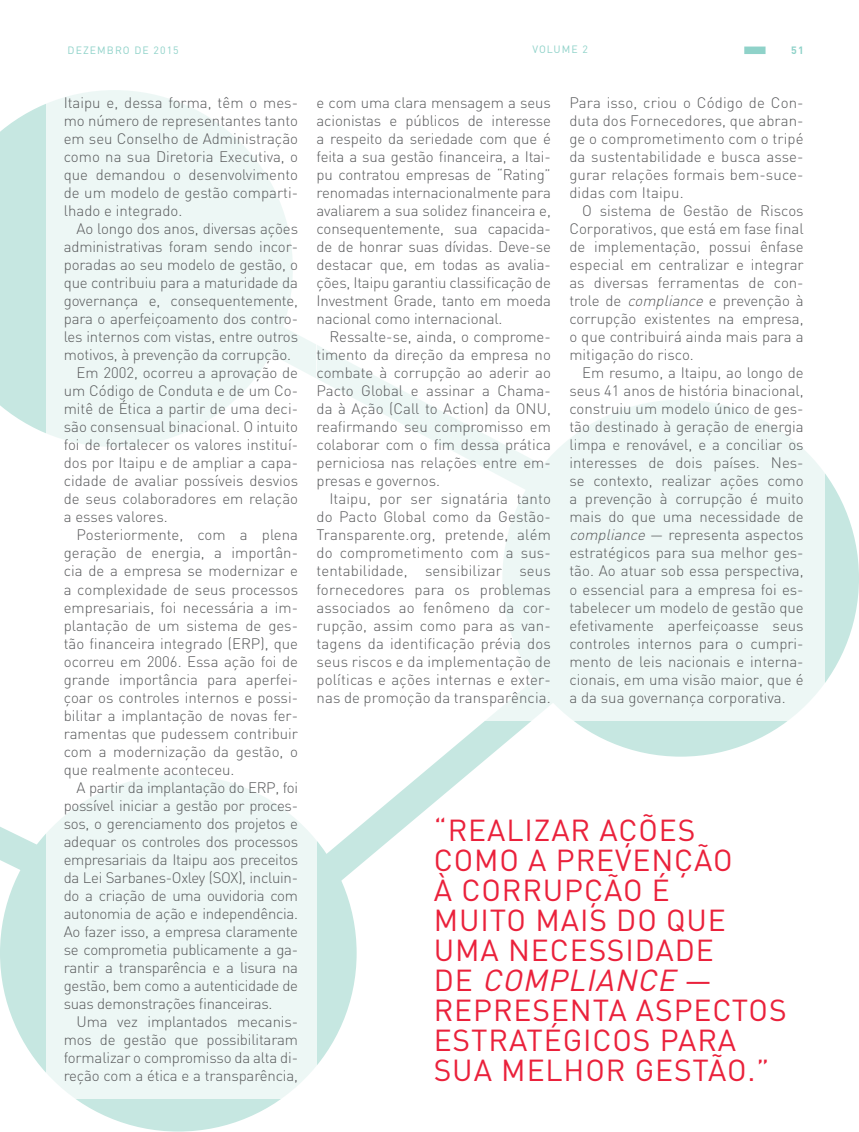
<style>
.page{position:relative;width:859px;height:1132px;background:#fff}
.page>*{position:absolute;margin:0;border:0;box-sizing:border-box;transform-origin:0 0}
.t1{font:30px "DIN";color:#ea213b}
.t2{font:italic 30px "DIN";color:#ea213b}
.t3{font:300 15px/18px "DIN";letter-spacing:-.01em;color:#58595b;text-align:justify}
.t4{font:10.5px "DIN";letter-spacing:.1em;color:#8fd2c9}
.t5{font:700 10.5px "DIN";color:#8fd2c9}
.s1{font-style:italic}
.s2{font-style:normal}
</style>
<div class="page">
<svg style="left:327px;top:720px;width:300px;height:160px"></svg>
<svg style="left:0;top:827px;width:36px;height:78px"></svg>
<svg style="left:0;top:104px;width:46px;height:329px;fill:#c6e7e1"></svg>
<div style="left:0;top:774px;width:357px;height:357px;background:#c6e7e1;border-radius:50%"></div>
<div style="left:502px;top:399px;width:357px;height:357px;background:#c6e7e1;border-radius:50%"></div>
<div style="left:46px;top:88px;width:271px;height:1010px;background:linear-gradient(to right,#f2f9f8,#f7fcfb)"></div>
<div style="left:317px;top:88px;width:508px;height:632px;background:linear-gradient(to right,#fff,#f4faf9)"></div>
<div style="left:744px;top:47px;width:21px;height:7px;background:#8fd2c9"></div>
<p class="t4" style="left:68px;top:43px;width:113px">DEZEMBRO DE 2015</p>
<p class="t4" style="left:532px;top:43px;width:57px">VOLUME 2</p>
<p class="t5" style="left:791px;top:43px;width:14px">51</p>
<p class="t3" style="left:64px;top:93px;width:236px">Itaipu e, dessa forma, têm o mes&shy;mo número de representantes tanto em seu Conselho de Administração como na sua Diretoria Executiva, o que demandou o desenvolvimento de um modelo de gestão comparti&shy;lhado e integrado.</p>
<p class="t3" style="left:77px;top:219px;width:223px">Ao longo dos anos, diversas ações</p>
<p class="t3" style="left:64px;top:237px;width:236px">administrativas foram sendo incor-</p>
<p class="t3" style="left:64px;top:255px;width:236px">poradas ao seu modelo de gestão, o</p>
<p class="t3" style="left:64px;top:273px;width:236px">que contribuiu para a maturidade da</p>
<p class="t3" style="left:64px;top:291px;width:236px">governança e, consequentemente,</p>
<p class="t3" style="left:64px;top:309px;width:236px">para o aperfeiçoamento dos contro-</p>
<p class="t3" style="left:64px;top:327px;width:236px">les internos com vistas, entre outros</p>
<p class="t3" style="left:64px;top:345px;width:229px">motivos, à prevenção da corrupção.</p>
<p class="t3" style="left:77px;top:363px;width:223px">Em 2002, ocorreu a aprovação de</p>
<p class="t3" style="left:64px;top:381px;width:236px">um Código de Conduta e de um Co-</p>
<p class="t3" style="left:64px;top:399px;width:236px">mitê de Ética a partir de uma deci-</p>
<p class="t3" style="left:64px;top:417px;width:236px">são consensual binacional. O intuito</p>
<p class="t3" style="left:64px;top:435px;width:236px">foi de fortalecer os valores instituí-</p>
<p class="t3" style="left:64px;top:453px;width:236px">dos por Itaipu e de ampliar a capa-</p>
<p class="t3" style="left:64px;top:471px;width:236px">cidade de avaliar possíveis desvios</p>
<p class="t3" style="left:64px;top:489px;width:236px">de seus colaboradores em relação</p>
<p class="t3" style="left:64px;top:507px;width:106px">a esses valores.</p>
<p class="t3" style="left:77px;top:525px;width:223px">Posteriormente, com a plena</p>
<p class="t3" style="left:64px;top:543px;width:236px">geração de energia, a importân-</p>
<p class="t3" style="left:64px;top:561px;width:236px">cia de a empresa se modernizar e</p>
<p class="t3" style="left:64px;top:579px;width:236px">a complexidade de seus processos</p>
<p class="t3" style="left:64px;top:597px;width:236px">empresariais, foi necessária a im-</p>
<p class="t3" style="left:64px;top:615px;width:236px">plantação de um sistema de ges-</p>
<p class="t3" style="left:64px;top:633px;width:236px">tão financeira integrado (ERP), que</p>
<p class="t3" style="left:64px;top:651px;width:236px">ocorreu em 2006. Essa ação foi de</p>
<p class="t3" style="left:64px;top:669px;width:236px">grande importância para aperfei-</p>
<p class="t3" style="left:64px;top:687px;width:236px">çoar os controles internos e possi-</p>
<p class="t3" style="left:64px;top:705px;width:236px">bilitar a implantação de novas fer-</p>
<p class="t3" style="left:64px;top:723px;width:236px">ramentas que pudessem contribuir</p>
<p class="t3" style="left:64px;top:741px;width:236px">com a modernização da gestão, o</p>
<p class="t3" style="left:64px;top:759px;width:172px">que realmente aconteceu.</p>
<p class="t3" style="left:77px;top:777px;width:223px">A partir da implantação do ERP, foi</p>
<p class="t3" style="left:64px;top:795px;width:236px">possível iniciar a gestão por proces-</p>
<p class="t3" style="left:64px;top:813px;width:236px">sos, o gerenciamento dos projetos e</p>
<p class="t3" style="left:64px;top:831px;width:236px">adequar os controles dos processos</p>
<p class="t3" style="left:64px;top:849px;width:236px">empresariais da Itaipu aos preceitos</p>
<p class="t3" style="left:64px;top:867px;width:236px">da Lei Sarbanes-Oxley (SOX), incluin-</p>
<p class="t3" style="left:64px;top:885px;width:236px">do a criação de uma ouvidoria com</p>
<p class="t3" style="left:64px;top:903px;width:236px">autonomia de ação e independência.</p>
<p class="t3" style="left:64px;top:921px;width:236px">Ao fazer isso, a empresa claramente</p>
<p class="t3" style="left:64px;top:939px;width:236px">se comprometia publicamente a ga-</p>
<p class="t3" style="left:64px;top:957px;width:236px">rantir a transparência e a lisura na</p>
<p class="t3" style="left:64px;top:975px;width:236px">gestão, bem como a autenticidade de</p>
<p class="t3" style="left:64px;top:993px;width:210px">suas demonstrações financeiras.</p>
<p class="t3" style="left:77px;top:1011px;width:223px">U ma vez implantados mecanis-</p>
<p class="t3" style="left:64px;top:1029px;width:236px">mos de gestão que possibilitaram</p>
<p class="t3" style="left:64px;top:1047px;width:236px">formalizar o compromisso da alta di-</p>
<p class="t3" style="left:64px;top:1065px;width:236px">reção com a ética e a transparência,</p>
<p class="t3" style="left:317px;top:93px;width:236px">e com uma clara mensagem a seus acionistas e públicos de interesse a respeito da seriedade com que é feita a sua gestão financeira, a Itai&shy;pu contratou empresas de “Rating” renomadas internacionalmente para avaliarem a sua solidez financeira e, consequentemente, sua capacida&shy;de de honrar suas dívidas. Deve-se destacar que, em todas as avalia&shy;ções, Itaipu garantiu classificação de I nvestment Grade, tanto em moeda nacional como internacional.</p>
<p class="t3" style="left:317px;top:327px;width:236px;text-indent:13px">Ressalte-se, ainda, o comprome&shy;timento da direção da empresa no combate à corrupção ao aderir ao Pacto Global e assinar a Chama&shy;da à Ação (Call to Action) da ONU</p>
<p class="t3" style="left:317px;top:399px;width:236px;text-indent:230px">, reafirmando seu compromisso em colaborar com o fim dessa prática perniciosa nas relações entre em&shy;presas e governos.</p>
<p class="t3" style="left:317px;top:489px;width:236px;text-indent:13px">Itaipu, por ser signatária tanto do Pacto Global como da Gestão-Transparente.org, pretende, além do comprometimento com a sus&shy;tentabilidade, sensibilizar seus fornecedores para os problemas associados ao fenômeno da cor&shy;rupção, assim como para as van&shy;tagens da identificação prévia dos seus riscos e da implementação de políticas e ações internas e exter&shy;nas de promoção da transparência.</p>
<p class="t3" style="left:569px;top:93px;width:236px">Para isso, criou o Código de Con&shy;duta dos Fornecedores, que abran&shy;ge o comprometimento com o tripé da sustentabilidade e busca asse&shy;gurar relações formais bem-suce&shy;didas com Itaipu.</p>
<p class="t3" style="left:569px;top:201px;width:236px;text-indent:13px">O sistema de Gestão de Riscos Corporativos, que está em fase final de implementação, possui ênfase especial em centralizar e integrar as diversas ferramentas de con&shy;trole de <span class="s1">compliance</span> e prevenção à corrupção existentes na empresa, o que contribuirá ainda mais para a mitigação do risco.</p>
<p class="t3" style="left:569px;top:363px;width:236px;text-indent:13px">Em resumo, a Itaipu, ao longo de seus 41 anos de história binacional, construiu um modelo único de ges&shy;tão destinado à geração de energia limpa e renovável, e a conciliar os interesses de dois países. N es&shy;se contexto, realizar ações como a prevenção à corrupção é muito mais do que uma necessidade de <span class="s1">compliance</span> — representa aspectos estratégicos para sua melhor ges&shy;tão. Ao atuar sob essa perspectiva, o essencial para a empresa foi es&shy;tabelecer um modelo de gestão que efetivamente aperfeiçoasse seus controles internos para o cumpri&shy;mento de leis nacionais e interna&shy;cionais, em uma visão maior, que é a da sua governança corporativa.</p>
<h1 class="t1" style="left:434px;top:810px;width:53px">“REALIZAR</h1>
<h1 class="t1" style="left:600px;top:810px;width:77px">AÇÕES</h1>
<h1 class="t1" style="left:434px;top:840px;width:22px">COMO</h1>
<h1 class="t1" style="left:528px;top:840px;width:48px">A PREVENÇÃO</h1>
<h1 class="t1" style="left:434px;top:870px;width:49px">À CORRUPÇÃO</h1>
<h1 class="t1" style="left:652px;top:870px;width:15px">É</h1>
<h1 class="t1" style="left:434px;top:900px;width:19px">MUITO</h1>
<h1 class="t1" style="left:535px;top:900px;width:18px">MAIS</h1>
<h1 class="t1" style="left:616px;top:900px;width:89px">DO QUE</h1>
<h1 class="t1" style="left:434px;top:930px;width:22px">UMA</h1>
<h1 class="t1" style="left:508px;top:930px;width:20px">NECESSIDADE</h1>
<h1 class="t2" style="left:434px;top:960px;width:69px"><span class="s2">DE</span> COMPLIANCE</h1>
<h1 class="t1" style="left:684px;top:960px;width:29px">—</h1>
<h1 class="t1" style="left:434px;top:990px;width:20px">REPRESENTA</h1>
<h1 class="t1" style="left:636px;top:990px;width:20px">ASPECTOS</h1>
<h1 class="t1" style="left:434px;top:1020px;width:19px">ESTRATÉGICOS</h1>
<h1 class="t1" style="left:660px;top:1020px;width:20px">PARA</h1>
<h1 class="t1" style="left:434px;top:1050px;width:20px">SUA</h1>
<h1 class="t1" style="left:501px;top:1050px;width:21px">MELHOR</h1>
<h1 class="t1" style="left:635px;top:1050px;width:19px">GESTÃO</h1>
<h1 class="t1" style="left:747px;top:1050px;width:24px">.”</h1>
</div>
